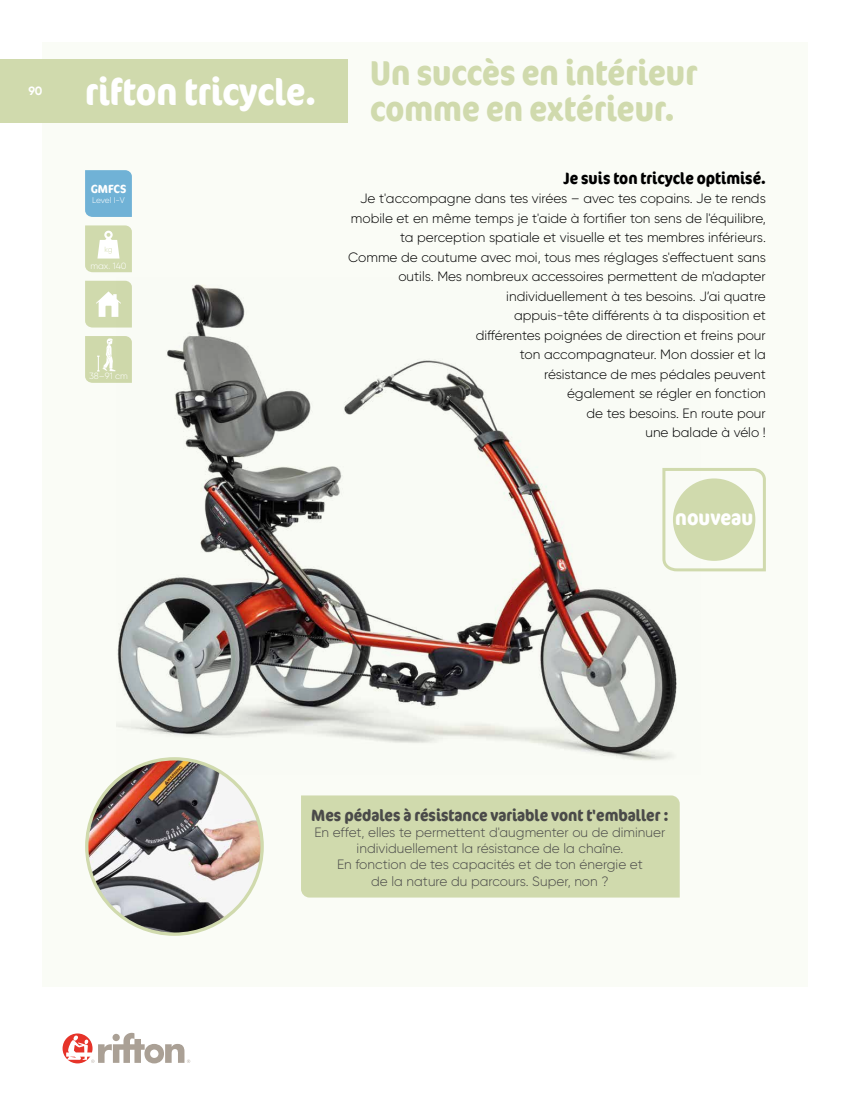
<style>
.page{position:relative;width:851px;height:1106px;background:#fff}
.page>*{position:absolute;margin:0;border:0;box-sizing:border-box;transform-origin:0 0}
.t1{font:700 condensed 37.5px "Cocon Offc Pro";color:#fff}
.t2{font:700 condensed 34.5px/36px "Cocon Offc Pro";color:#d0daad}
.t3{font:700 condensed 21px "Cocon Offc Pro";color:#fff}
.t4{font:700 condensed 16.5px "Cocon Offc Pro";color:#4a4a49}
.t5{font:700 condensed 16.5px "Cocon Offc Pro";color:#000}
.t6{font:300 13.5px/19.5px "Gilroy";color:#000;text-align:right}
.t7{font:300 13.5px/16.2px "Gilroy";color:#4a4a49;text-align:center}
.t8{font:700 12px "Gilroy";color:#fff}
.t9{font:700 condensed 11.85px "Cocon Offc Pro";color:#fff}
.t10{font:300 9px "Gilroy";color:#fff}
.t11{font:300 8.25px "Gilroy";letter-spacing:-.02em;color:#fff}
.t12{font:300 7.5px "Gilroy";color:#d0daad}
</style>
<div class="page">
<div style="left:43px;top:43px;width:765px;height:943px;background:#fafcf6"></div>
<svg style="left:85px;top:170px;width:47px;height:47px;background:#72b3d6"></svg>
<svg style="left:85px;top:225px;width:47px;height:47px"></svg>
<svg style="left:85px;top:336px;width:31px;height:47px"></svg>
<svg style="left:85px;top:281px;width:31px;height:46px"></svg>
<div style="left:0;top:60px;width:347px;height:63px;background:#d0daad"></div>
<div style="left:63px;top:1033px;width:29px;height:30px;background:#e63329;border-radius:50%"></div>
<svg style="left:66px;top:1032px;width:124px;height:31px"></svg>
<img style="left:116px;top:280px;width:561px;height:494px">
<img style="left:87px;top:759px;width:175px;height:175px;border-radius:86px">
<div style="left:301px;top:795px;width:378px;height:102px;background:#d0daad"></div>
<svg style="left:660px;top:466px;width:106px;height:107px"></svg>
<div style="left:672px;top:478px;width:83px;height:83px;background:#d0daad;border-radius:50%"></div>
<p class="t8" style="left:28px;top:83px;width:16px">90</p>
<h1 class="t1" style="left:85px;top:65px;width:232px">rifton tricycle.</h1>
<p class="t9" style="left:91px;top:181px;width:37px">GMFCS</p>
<p class="t11" style="left:92px;top:195px;width:34px">Level I-V</p>
<p class="t12" style="left:104px;top:245px;width:10px">kg</p>
<p class="t10" style="left:90px;top:260px;width:38px">max. 140</p>
<p class="t10" style="left:89px;top:371px;width:40px">38–91 cm</p>
<h2 class="t2" style="left:370px;top:54px;width:328px">Un succès en intérieur comme en extérieur.</h2>
<p class="t5" style="left:563px;top:166px;width:204px">Je suis ton tricycle optimisé.</p>
<p class="t6" style="left:348px;top:188px;width:419px">Je t'accompagne dans tes virées – avec tes copains. Je te rends mobile et en même temps je t'aide à fortifier ton sens de l'équilibre, ta perception spatiale et visuelle et tes membres inférieurs.<br>Comme de coutume avec moi, tous mes réglages s'effectuent sans outils. Mes nombreux accessoires permettent de m'adapter individuellement à tes besoins. J’ai quatre<br>appuis-tête différents à ta disposition et<br>différentes poignées de direction et freins pour<br>ton accompagnateur. Mon dossier et la<br>résistance de mes pédales peuvent<br>également se régler en fonction<br>de tes besoins. En route pour<br>une balade à vélo !</p>
<h3 class="t3" style="left:675px;top:503px;width:79px">nouveau</h3>
<p class="t4" style="left:311px;top:803px;width:359px">Mes pédales à résistance variable vont t'emballer :</p>
<p class="t7" style="left:314px;top:824px;width:352px">En effet, elles te permettent d'augmenter ou de diminuer individuellement la résistance de la chaîne.<br>En fonction de tes capacités et de ton énergie et<br>de la nature du parcours. Super, non ?</p>
</div>
